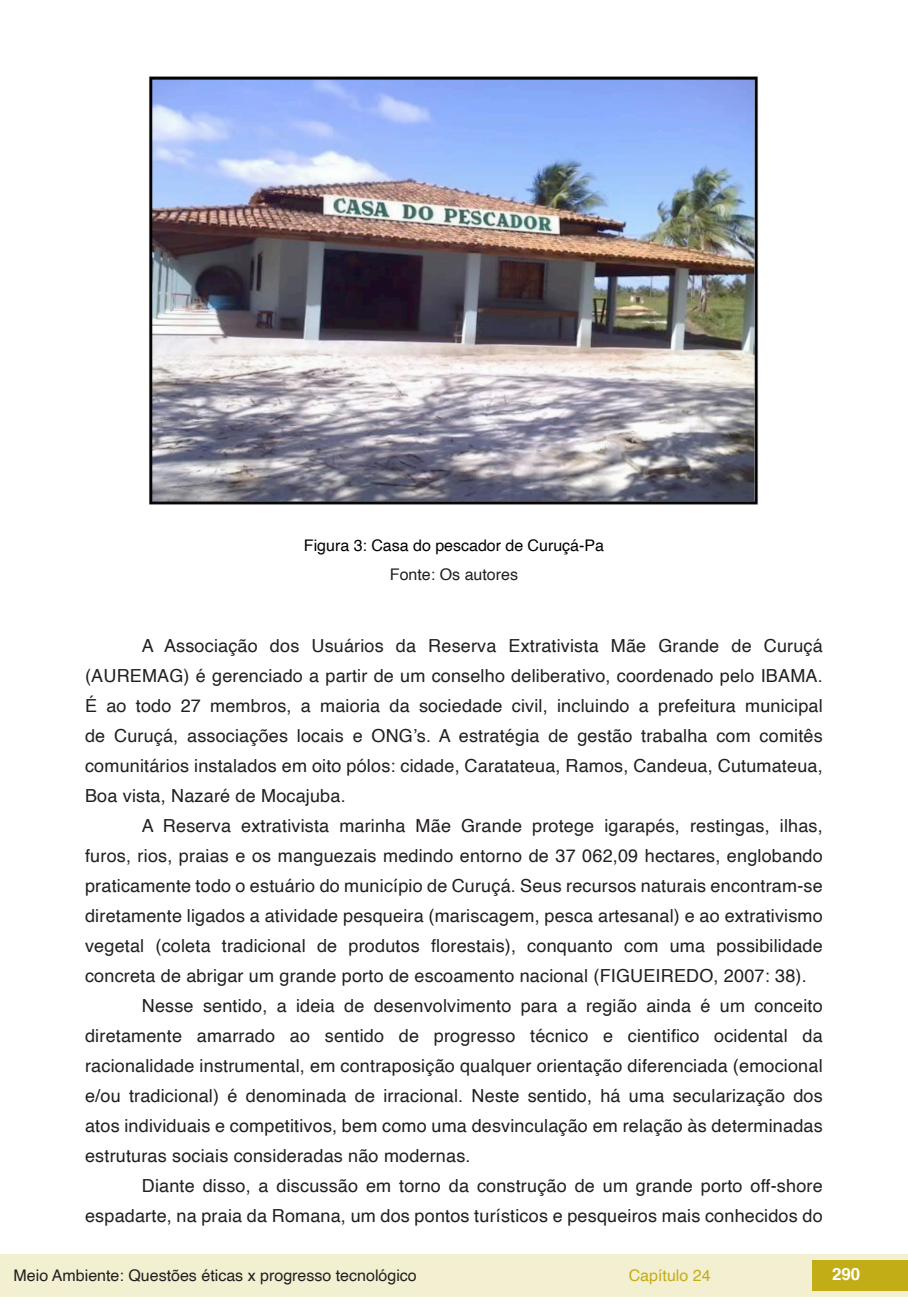
<style>
.page{position:relative;width:908px;height:1304px;background:#fff}
.page>*{position:absolute;margin:0;border:0;box-sizing:border-box;transform-origin:0 0}
.txt{font:18px/30px "Helvetica";letter-spacing:.01em;color:#231f20;text-align:justify}
.t1{font:700 16.8px "Helvetica";color:#fff}
.fonte_tab_gra_imag{font:16px "Helvetica";color:#231f20}
.info_tab_graf_imag{font:16px "Helvetica";color:#000}
.t2{font:16px "Helvetica";color:#c3ad17}
</style>
<div class="page">
<div style="left:0;top:1254px;width:906px;height:43px;background:#f3efd1"></div>
<div style="left:812px;top:1261px;width:95px;height:30px;background:#c3ad17"></div>
<img style="left:149px;top:76px;width:610px;height:429px">
<p class="info_tab_graf_imag" style="left:304px;top:533px;width:301px">Figura 3: Casa do pescador de Curuçá-Pa</p>
<p class="fonte_tab_gra_imag" style="left:390px;top:562px;width:130px">Fonte: Os autores</p>
<p class="txt" style="left:85px;top:631px;width:738px;text-indent:57px">A Associação dos Usuários da Reserva Extrativista Mãe Grande de Curuçá (AUREMAG) é gerenciado a partir de um conselho deliberativo, coordenado pelo IBAMA.<br>É ao todo 27 membros, a maioria da sociedade civil, incluindo a prefeitura municipal de Curuçá, associações locais e ONG’s. A estratégia de gestão trabalha com comitês comunitários instalados em oito pólos: cidade, Caratateua, Ramos, Candeua, Cutumateua, Boa vista, Nazaré de Mocajuba.</p>
<p class="txt" style="left:85px;top:811px;width:738px;text-indent:57px">A Reserva extrativista marinha Mãe Grande protege igarapés, restingas, ilhas, furos, rios, praias e os manguezais medindo entorno de 37 062,09 hectares, englobando praticamente todo o estuário do município de Curuçá. Seus recursos naturais encontram-se diretamente ligados a atividade pesqueira (mariscagem, pesca artesanal) e ao extrativismo vegetal (coleta tradicional de produtos florestais), conquanto com uma possibilidade concreta de abrigar um grande porto de escoamento nacional (FIGUEIREDO, 2007: 38).</p>
<p class="txt" style="left:85px;top:991px;width:738px;text-indent:57px">Nesse sentido, a ideia de desenvolvimento para a região ainda é um conceito diretamente amarrado ao sentido de progresso técnico e cientifico ocidental da racionalidade instrumental, em contraposição qualquer orientação diferenciada (emocional e/ou tradicional) é denominada de irracional. Neste sentido, há uma secularização dos atos individuais e competitivos, bem como uma desvinculação em relação às determinadas estruturas sociais consideradas não modernas.</p>
<p class="txt" style="left:85px;top:1171px;width:738px;text-align:right">Diante disso, a discussão em torno da construção de um grande porto off-shore espadarte, na praia da Romana, um dos pontos turísticos e pesqueiros mais conhecidos do</p>
<p class="fonte_tab_gra_imag" style="left:14px;top:1263px;width:404px">Meio Ambiente: Questões éticas x progresso tecnológico</p>
<p class="t2" style="left:628px;top:1263px;width:83px">Capítulo 24</p>
<p class="t1" style="left:831px;top:1261px;width:30px">290</p>
</div>
